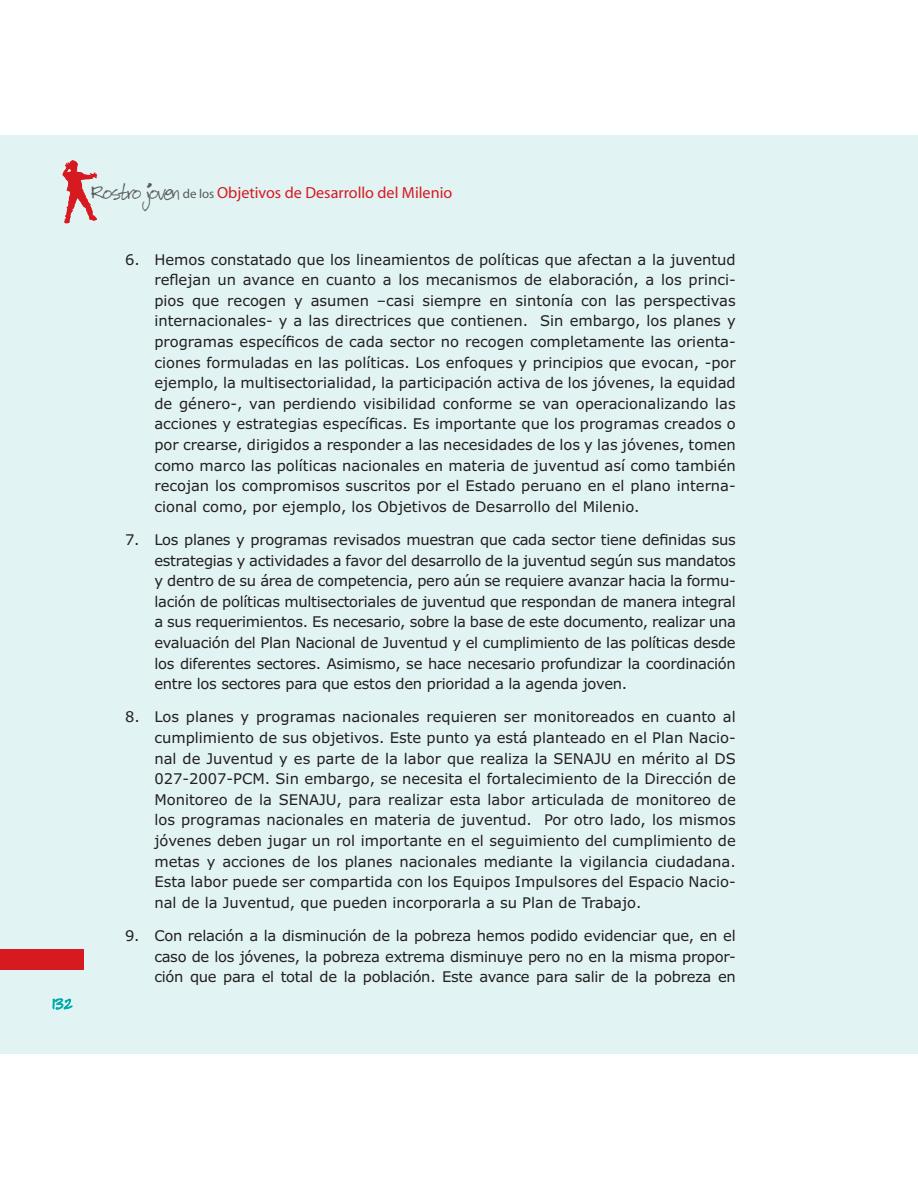
<style>
.page{position:relative;width:918px;height:1188px;background:#fff}
.page>*{position:absolute;margin:0;border:0;box-sizing:border-box;transform-origin:0 0}
.t1{font:22.5px "Bitch Cakes";letter-spacing:-.065em;color:#58595b}
.t2{font:17.7px "Bitch Cakes";color:#00aaad}
.t3{font:16.05px "Myriad";color:#d71920}
.t4{font:14.7px/20.5px "Verdana";letter-spacing:-.02em;color:#231f20;text-align:justify}
.s1{font-size:12.9px;color:#58595b}
</style>
<div class="page">
<div style="left:0;top:135px;width:918px;height:918px;background:#e2f3f3"></div>
<svg style="left:62px;top:160px;width:36px;height:64px"></svg>
<div style="left:0;top:949px;width:83px;height:21px;background:#d71920"></div>
<svg style="left:52px;top:998px;width:21px;height:12px"></svg>
<p class="t2" style="left:53px;top:997px;width:21px">132</p>
<h1 class="t1" style="left:91px;top:184px;width:89px">Rostro joven</h1>
<p class="t3" style="left:183px;top:187px;width:271px"><span class="s1">de los</span> Objetivos de Desarrollo del Milenio</p>
<p class="t4" style="left:154px;top:250px;width:583px;text-indent:-29px">6. Hemos constatado que los lineamientos de políticas que afectan a la juventud reflejan un avance en cuanto a los mecanismos de elaboración, a los princi&shy;pios que recogen y asumen –casi siempre en sintonía con las perspectivas internacionales- y a las directrices que contienen. Sin embargo, los planes y programas específicos de cada sector no recogen completamente las orienta&shy;ciones formuladas en las políticas. Los enfoques y principios que evocan, -por ejemplo, la multisectorialidad, la participación activa de los jóvenes, la equidad de género-, van perdiendo visibilidad conforme se van operacionalizando las acciones y estrategias específicas. Es importante que los programas creados o por crearse, dirigidos a responder a las necesidades de los y las jóvenes, tomen como marco las políticas nacionales en materia de juventud así como también recojan los compromisos suscritos por el Estado peruano en el plano interna&shy;cional como, por ejemplo, los Objetivos de Desarrollo del Milenio.</p>
<p class="t4" style="left:154px;top:531px;width:583px;text-indent:-29px">7. Los planes y programas revisados muestran que cada sector tiene definidas sus estrategias y actividades a favor del desarrollo de la juventud según sus mandatos y dentro de su área de competencia, pero aún se requiere avanzar hacia la formu&shy;lación de políticas multisectoriales de juventud que respondan de manera integral a sus requerimientos. Es necesario, sobre la base de este documento, realizar una evaluación del Plan Nacional de Juventud y el cumplimiento de las políticas desde los diferentes sectores. Asimismo, se hace necesario profundizar la coordinación entre los sectores para que estos den prioridad a la agenda joven.</p>
<p class="t4" style="left:154px;top:708px;width:583px;text-indent:-29px">8. Los planes y programas nacionales requieren ser monitoreados en cuanto al cumplimiento de sus objetivos. Este punto ya está planteado en el Plan Nacio&shy;nal de Juventud y es parte de la labor que realiza la SENAJU en mérito al DS 027-2007-PCM. Sin embargo, se necesita el fortalecimiento de la Dirección de Monitoreo de la SENAJU, para realizar esta labor articulada de monitoreo de los programas nacionales en materia de juventud. Por otro lado, los mismos jóvenes deben jugar un rol importante en el seguimiento del cumplimiento de metas y acciones de los planes nacionales mediante la vigilancia ciudadana.<br>Esta labor puede ser compartida con los Equipos Impulsores del Espacio Nacio&shy;nal de la Juventud, que pueden incorporarla a su Plan de Trabajo.</p>
<p class="t4" style="left:154px;top:927px;width:583px;text-indent:-29px">9. Con relación a la disminución de la pobreza hemos podido evidenciar que, en el caso de los jóvenes, la pobreza extrema disminuye pero no en la misma propor&shy;ción que para el total de la población. Este avance para salir de la pobreza en</p>
</div>
